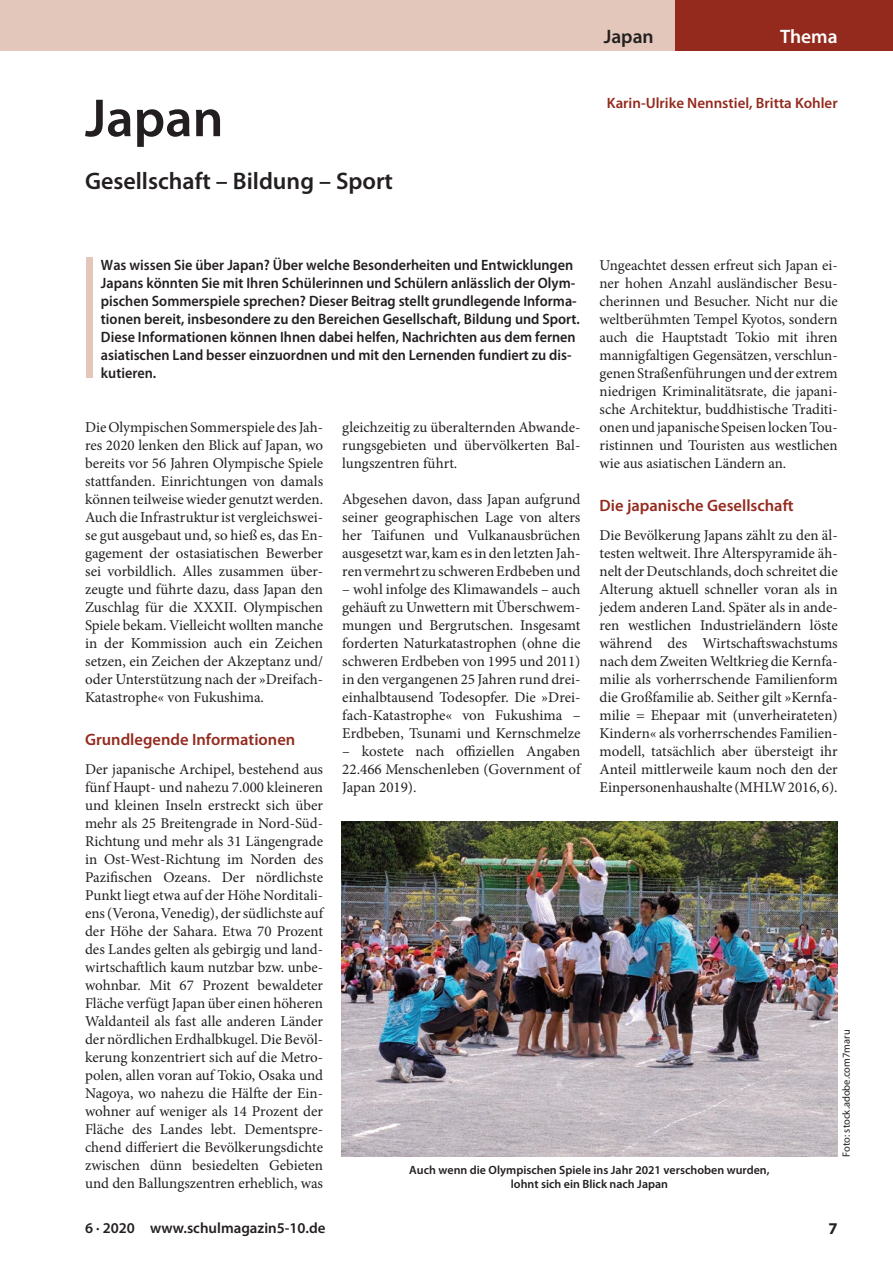
<style>
.page{position:relative;width:893px;height:1263px;background:#fff}
.page>*{position:absolute;margin:0;border:0;box-sizing:border-box;transform-origin:0 0}
.t1{font:600 54px "Myriad Pro";color:#231f20}
.t2{font:600 24px "Myriad Pro";color:#231f20}
.t3{font:600 19.5px "Myriad Pro";color:#231f20}
.t4{font:600 19.5px "Myriad Pro";color:#fff}
.t5{font:600 16.5px "Myriad Pro";color:#942a1e}
.t6{font:700 16.5px "Myriad Pro";color:#231f20}
.t7{font:15px/18px "Minion Pro";color:#231f20;text-align:justify}
.t8{font:600 15px/18px "Myriad Pro";color:#231f20;scale:.95 1}
.t9{font:600 15px "Myriad Pro";color:#942a1e}
.t10{font:600 15px "Myriad Pro";color:#231f20}
.t11{font:600 12px/13.5px "Myriad Pro";color:#231f20;text-align:center}
.t12{font:10.5px "Myriad Pro";color:#231f20}
</style>
<div class="page">
<div style="left:0;top:0;width:893px;height:51px;background:#e2c7ba"></div>
<div style="left:675px;top:0;width:218px;height:51px;background:#942a1e"></div>
<div style="left:86px;top:258px;width:6px;height:120px;background:#e2c7ba"></div>
<img style="left:342px;top:822px;width:496px;height:335px">
<h1 class="t1" style="left:85px;top:88px;width:140px">Japan</h1>
<h2 class="t2" style="left:85px;top:167px;width:309px">Gesellschaft – Bildung – Sport</h2>
<h3 class="t3" style="left:604px;top:26px;width:52px">Japan</h3>
<h3 class="t4" style="left:780px;top:26px;width:59px">Thema</h3>
<p class="t9" style="left:607px;top:95px;width:232px">Karin-Ulrike Nennstiel, Britta Kohler</p>
<p class="t8" style="left:101px;top:256px;width:505px">Was wissen Sie über Japan? Über welche Besonderheiten und Entwicklungen Japans könnten Sie mit Ihren Schülerinnen und Schülern anlässlich der Olym&shy;pischen Sommerspiele sprechen? Dieser Beitrag stellt grundlegende Informa&shy;tionen bereit, insbesondere zu den Bereichen Gesellschaft, Bildung und Sport.<br>Diese Informationen können Ihnen dabei helfen, Nachrichten aus dem fernen asiatischen Land besser einzuordnen und mit den Lernenden fundiert zu dis&shy;kutieren.</p>
<p class="t7" style="left:600px;top:256px;width:240px">Ungeachtet dessen erfreut sich Japan ei&shy;ner hohen Anzahl ausländischer Besu&shy;cherinnen und Besucher. Nicht nur die weltberühmten Tempel Kyotos, sondern auch die Hauptstadt Tokio mit ihren mannigfaltigen Gegensätzen, verschlun&shy;genen Straßenführungen und der extrem niedrigen Kriminalitätsrate, die japani&shy;sche Architektur, buddhistische Traditi&shy;onen und japanische Speisen locken Tou&shy;ristinnen und Touristen aus westlichen wie aus asiatischen Ländern an.</p>
<p class="t5" style="left:600px;top:496px;width:196px">Die japanische Gesellschaft</p>
<p class="t7" style="left:600px;top:526px;width:240px">Die Bevölkerung Japans zählt zu den äl&shy;testen weltweit. Ihre Alterspyramide äh&shy;nelt der Deutschlands, doch schreitet die Alterung aktuell schneller voran als in jedem anderen Land. Später als in ande&shy;ren westlichen Industrieländern löste während des Wirtschaftswachstums nach dem Zweiten Weltkrieg die Kernfa&shy;milie als vorherrschende Familienform die Großfamilie ab. Seither gilt »Kernfa&shy;milie = Ehepaar mit (unverheirateten)<br>Kindern« als vorherrschendes Familien&shy;modell, tatsächlich aber übersteigt ihr Anteil mittlerweile kaum noch den der Einpersonenhaushalte (MHLW 2016, 6).</p>
<p class="t7" style="left:85px;top:418px;width:240px">Die Olympischen Sommerspiele des Jah&shy;res 2020 lenken den Blick auf Japan, wo bereits vor 56 Jahren Olympische Spiele stattfanden. Einrichtungen von damals können teilweise wieder genutzt werden.<br>Auch die Infrastruktur ist vergleichswei&shy;se gut ausgebaut und, so hieß es, das En&shy;gagement der ostasiatischen Bewerber sei vorbildlich. Alles zusammen über&shy;zeugte und führte dazu, dass Japan den Zuschlag für die XXXII. Olympischen Spiele bekam. Vielleicht wollten manche in der Kommission auch ein Zeichen setzen, ein Zeichen der Akzeptanz und/ oder Unterstützung nach der »Dreifach-Katastrophe« von Fukushima.</p>
<p class="t5" style="left:85px;top:730px;width:212px">Grundlegende Informationen</p>
<p class="t7" style="left:85px;top:760px;width:240px">Der japanische Archipel, bestehend aus fünf Haupt- und nahezu 7.000 kleineren und kleinen Inseln erstreckt sich über mehr als 25 Breitengrade in Nord-Süd-Richtung und mehr als 31 Längengrade in Ost-West-Richtung im Norden des Pazifischen Ozeans. Der nördlichste Punkt liegt etwa auf der Höhe Norditali&shy;ens (Verona, Venedig), der südlichste auf der Höhe der Sahara. Etwa 70 Prozent des Landes gelten als gebirgig und land&shy;wirtschaftlich kaum nutzbar bzw. unbe&shy;wohnbar. Mit 67 Prozent bewaldeter Fläche verfügt Japan über einen höheren Waldanteil als fast alle anderen Länder der nördlichen Erdhalbkugel. Die Bevöl&shy;kerung konzentriert sich auf die Metro&shy;polen, allen voran auf Tokio, Osaka und Nagoya, wo nahezu die Hälfte der Ein&shy;wohner auf weniger als 14 Prozent der Fläche des Landes lebt. Dementspre&shy;chend differiert die Bevölkerungsdichte zwischen dünn besiedelten Gebieten und den Ballungszentren erheblich, was</p>
<p class="t7" style="left:342px;top:418px;width:240px">gleichzeitig zu überalternden Abwande&shy;rungsgebieten und übervölkerten Bal&shy;lungszentren führt.</p>
<p class="t7" style="left:342px;top:490px;width:240px">Abgesehen davon, dass Japan aufgrund seiner geographischen Lage von alters her Taifunen und Vulkanausbrüchen ausgesetzt war, kam es in den letzten Jah&shy;ren vermehrt zu schweren Erdbeben und</p>
<p class="t7" style="left:342px;top:580px;width:240px">– wohl infolge des Klimawandels – auch gehäuft zu Unwettern mit Überschwem&shy;mungen und Bergrutschen. Insgesamt forderten Naturkatastrophen (ohne die schweren Erdbeben von 1995 und 2011) in den vergangenen 25 Jahren rund drei&shy;einhalbtausend Todesopfer. Die »Drei&shy;fach-Katastrophe« von Fukushima – Erdbeben, Tsunami und Kernschmelze</p>
<p class="t7" style="left:342px;top:742px;width:240px">– kostete nach offiziellen Angaben 22.466 Menschenleben (Government of Japan 2019).</p>
<p class="t12" style="left:841px;top:1157px;width:129px;rotate:-90deg">Foto: stock.adobe.com7maru</p>
<p class="t11" style="left:409px;top:1163px;width:362px">Auch wenn die Olympischen Spiele ins Jahr 2021 verschoben wurden, lohnt sich ein Blick nach Japan</p>
<p class="t10" style="left:85px;top:1219px;width:242px">6 · 2020 www.schulmagazin5-10.de</p>
<p class="t6" style="left:828px;top:1219px;width:11px">7</p>
</div>
